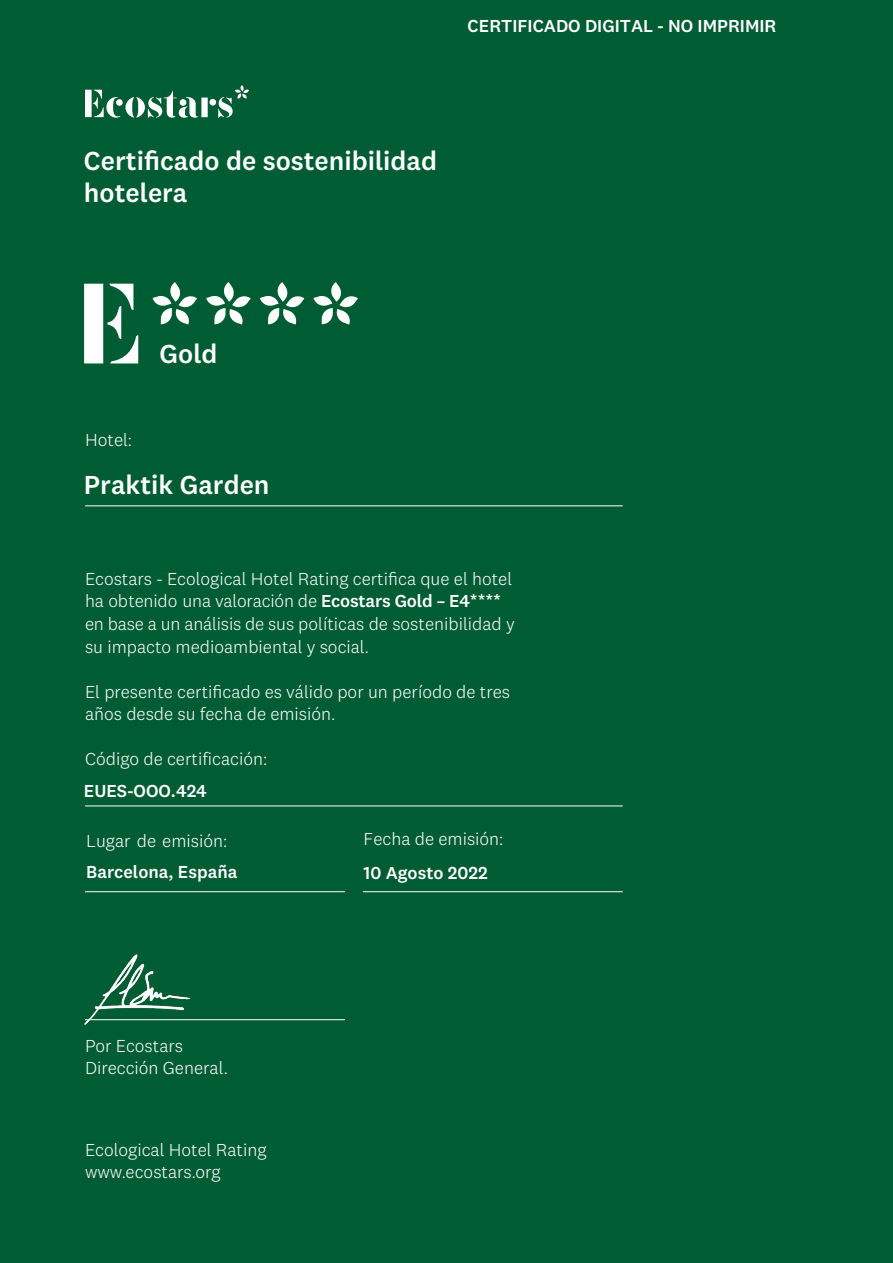
<style>
.page{position:relative;width:893px;height:1263px;background:#005d33}
.page>*{position:absolute;margin:0;border:0;box-sizing:border-box;transform-origin:0 0}
.t1{font:500 27px/32.4px "National 2";color:#fff}
.t2{font:300 18px/22.5px "National 2";color:#fff}
.t3{font:500 18px "National 2";color:#fff}
.s1{font-weight:500}
</style>
<div class="page">
<svg style="left:85px;top:85px;width:164px;height:33px"></svg>
<hr style="left:85px;top:506px;width:538px;height:1px;background:#fff">
<hr style="left:85px;top:806px;width:538px;height:1px;background:#fff">
<svg style="left:153px;top:282px;width:44px;height:43px"></svg>
<svg style="left:206px;top:282px;width:45px;height:43px"></svg>
<svg style="left:260px;top:282px;width:44px;height:43px"></svg>
<svg style="left:313px;top:282px;width:45px;height:43px"></svg>
<svg style="left:84px;top:284px;width:54px;height:79px"></svg>
<hr style="left:85px;top:1019px;width:260px;height:1px;background:#fff">
<hr style="left:85px;top:891px;width:260px;height:1px;background:#fff">
<hr style="left:363px;top:891px;width:260px;height:1px;background:#fff">
<img style="left:84px;top:955px;width:105px;height:69px">
<p class="t3" style="left:468px;top:14px;width:310px">CERTIFICADO DIGITAL - NO IMPRIMIR</p>
<h1 class="t1" style="left:84px;top:144px;width:355px">Certificado de sostenibilidad hotelera</h1>
<h1 class="t1" style="left:160px;top:338px;width:59px">Gold</h1>
<p class="t2" style="left:85px;top:428px;width:49px">Hotel:</p>
<h1 class="t1" style="left:84px;top:468px;width:187px">Praktik Garden</h1>
<p class="t2" style="left:85px;top:568px;width:431px">Ecostars - Ecological Hotel Rating certifica que el hotel ha obtenido una valoración de <span class="s1">Ecostars Gold – E4**** </span>en base a un análisis de sus políticas de sostenibilidad y su impacto medioambiental y social.</p>
<p class="t2" style="left:85px;top:680px;width:426px">El presente certificado es válido por un período de tres años desde su fecha de emisión.</p>
<p class="t2" style="left:85px;top:748px;width:184px">Código de certificación:</p>
<p class="t3" style="left:84px;top:780px;width:125px">EUES-OOO.424</p>
<p class="t2" style="left:86px;top:830px;width:143px">Lugar de emisión:</p>
<p class="t3" style="left:86px;top:860px;width:153px">Barcelona, España</p>
<p class="t2" style="left:364px;top:827px;width:141px">Fecha de emisión:</p>
<p class="t3" style="left:364px;top:861px;width:126px">10 Agosto 2022</p>
<p class="t2" style="left:85px;top:1035px;width:144px;line-height:21.6px">Por Ecostars<br>Dirección General.</p>
<p class="t2" style="left:85px;top:1139px;width:183px;line-height:21.6px">Ecological Hotel Rating www.ecostars.org</p>
</div>
